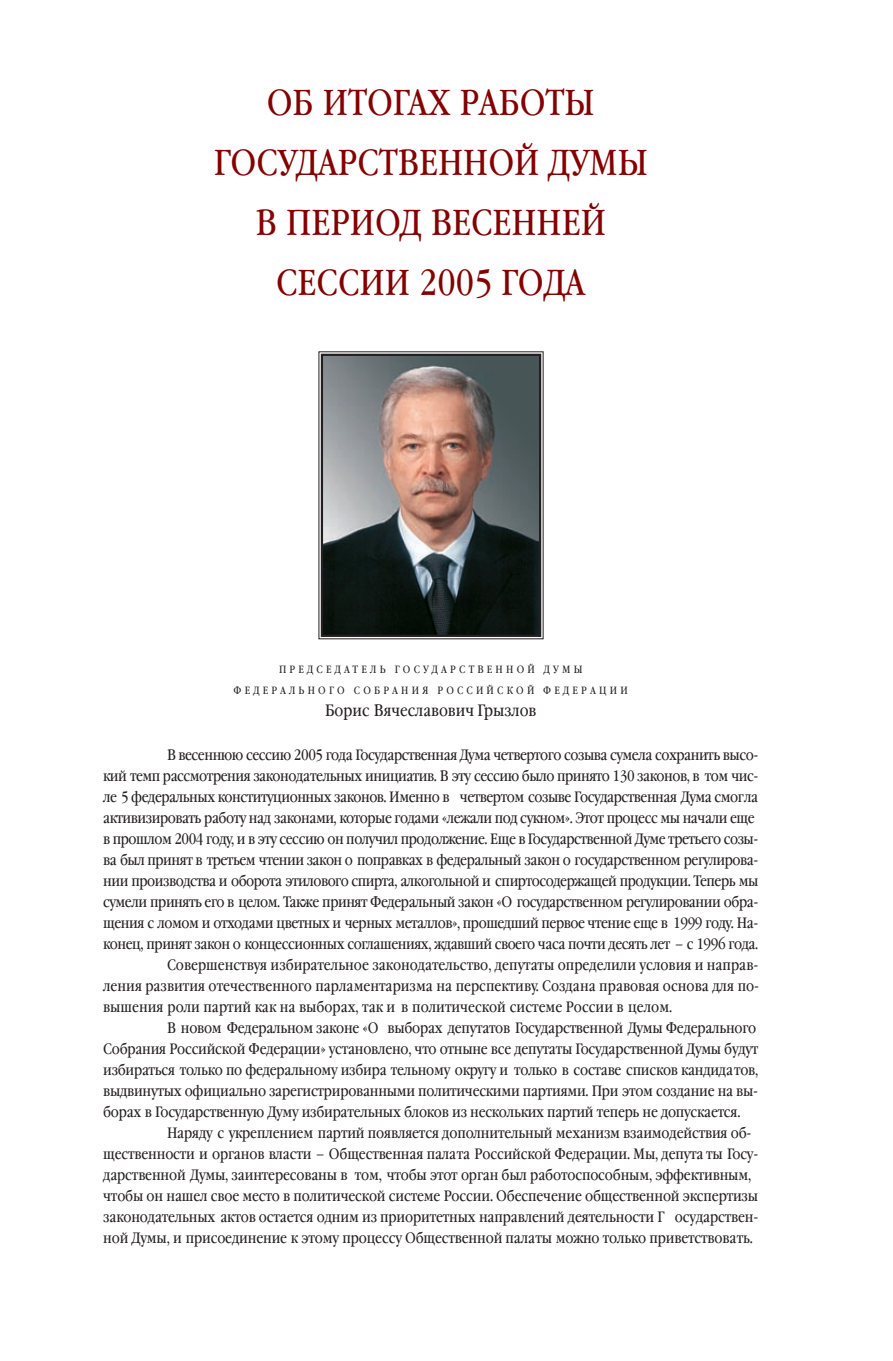
<style>
.page{position:relative;width:893px;height:1361px;background:#fff}
.page>*{position:absolute;margin:0;border:0;box-sizing:border-box;transform-origin:0 0}
.t1{font:36px/60px "Garamond Book Narrow C";color:#840101;text-align:center}
.t2{font:16.5px "Garamond Book Narrow C";color:#231f20}
.t3{font:15px "Garamond Book Narrow C";letter-spacing:-.015em;color:#231f20}
.t4{font:10.5px/21px "Garamond Book Narrow C";letter-spacing:.305em;color:#231f20;text-align:center}
</style>
<div class="page">
<img style="left:318px;top:351px;width:226px;height:289px">
<h1 class="t1" style="left:214px;top:73px;width:435px">ОБ ИТОГАХ РАБОТЫ<br>ГОСУДАРСТВЕННОЙ ДУМЫ<br>В ПЕРИОД ВЕСЕННЕЙ<br>СЕССИИ 2005 ГОДА</h1>
<p class="t4" style="left:233px;top:659px;width:396px">ПРЕДСЕДАТЕЛЬ ГОСУДАРСТВЕННОЙ ДУМЫ<br>ФЕДЕРАЛЬНОГО СОБРАНИЯ РОССИЙСКОЙ ФЕДЕРАЦИИ</p>
<p class="t2" style="left:325px;top:701px;width:213px">Борис Вячеславович Грызлов</p>
<p class="t3" style="left:167px;top:746px;width:592px">В весеннюю сессию 2005 года Государственная Дума четвертого созыва сумела сохранить высо-</p>
<p class="t3" style="left:103px;top:767px;width:656px">кий темп рассмотрения законодательных инициатив. В эту сессию было принято 130 законов, в том чис-</p>
<p class="t3" style="left:103px;top:788px;width:656px">ле 5 федеральных конституционных законов. Именно в четвертом созыве Государственная Дума смогла</p>
<p class="t3" style="left:103px;top:809px;width:653px">активизировать работу над законами, которые годами «лежали под сукном». Этот процесс мы начали еще</p>
<p class="t3" style="left:103px;top:830px;width:656px">в прошлом 2004 году, и в эту сессию он получил продолжение. Еще в Государственной Думе третьего созы-</p>
<p class="t3" style="left:103px;top:851px;width:656px">ва был принят в третьем чтении закон о поправках в федеральный закон о государственном регулирова-</p>
<p class="t3" style="left:103px;top:872px;width:656px">нии производства и оборота этилового спирта, алкогольной и спиртосодержащей продукции. Теперь мы</p>
<p class="t3" style="left:103px;top:893px;width:656px">сумели принять его в целом. Также принят Федеральный закон «О государственном регулировании обра-</p>
<p class="t3" style="left:103px;top:914px;width:656px">щения с ломом и отходами цветных и черных металлов», прошедший первое чтение еще в 1999 году. На-</p>
<p class="t3" style="left:103px;top:935px;width:656px">конец, принят закон о концессионных соглашениях, ждавший своего часа почти десять лет – с 1996 года.</p>
<p class="t3" style="left:167px;top:956px;width:593px">Совершенствуя избирательное законодательство, депутаты определили условия и направ-</p>
<p class="t3" style="left:103px;top:977px;width:657px">ления развития отечественного парламентаризма на перспективу. Создана правовая основа для по-</p>
<p class="t3" style="left:103px;top:998px;width:570px">вышения роли партий как на выборах, так и в политической системе России в целом.</p>
<p class="t3" style="left:167px;top:1019px;width:591px">В новом Федеральном законе «О выборах депутатов Государственной Думы Федерального</p>
<p class="t3" style="left:103px;top:1040px;width:656px">Собрания Российской Федерации» установлено, что отныне все депутаты Государственной Думы будут</p>
<p class="t3" style="left:103px;top:1061px;width:656px">избираться только по федеральному избира тельному округу и только в составе списков кандидатов,</p>
<p class="t3" style="left:103px;top:1082px;width:656px">выдвинутых официально зарегистрированными политическими партиями. При этом создание на вы-</p>
<p class="t3" style="left:103px;top:1103px;width:638px">борах в Государственную Думу избирательных блоков из нескольких партий теперь не допускается.</p>
<p class="t3" style="left:167px;top:1124px;width:586px">Наряду с укреплением партий появляется дополнительный механизм взаимодействия об-</p>
<p class="t3" style="left:103px;top:1145px;width:656px">щественности и органов власти – Общественная палата Российской Федерации. Мы, депута ты Госу-</p>
<p class="t3" style="left:103px;top:1166px;width:649px">дарственной Думы, заинтересованы в том, чтобы этот орган был работоспособным, эффективным,</p>
<p class="t3" style="left:103px;top:1187px;width:656px">чтобы он нашел свое место в политической системе России. Обеспечение общественной экспертизы</p>
<p class="t3" style="left:103px;top:1208px;width:656px">законодательных актов остается одним из приоритетных направлений деятельности Г осударствен-</p>
<p class="t3" style="left:103px;top:1229px;width:651px">ной Думы, и присоединение к этому процессу Общественной палаты можно только приветствовать.</p>
</div>
